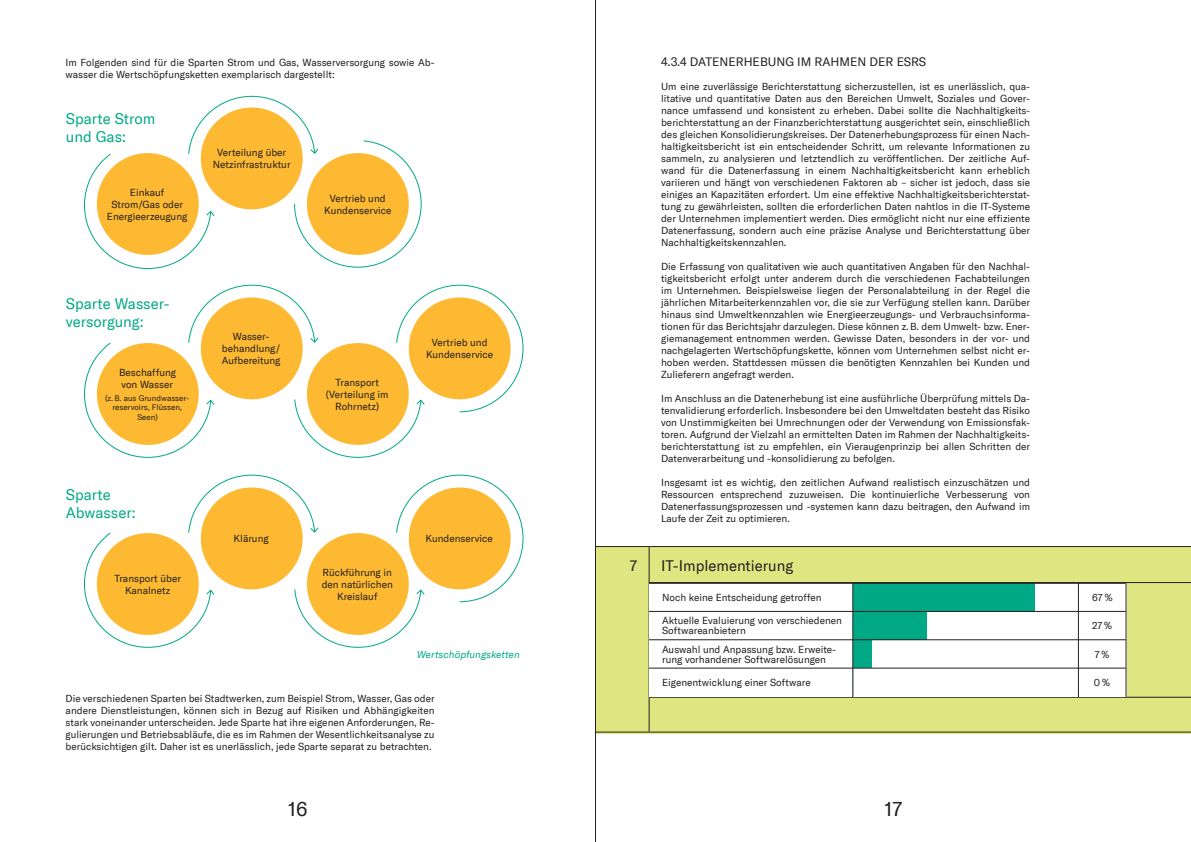
<style>
.page{position:relative;width:1191px;height:842px;background:#fff}
.page>*{position:absolute;margin:0;border:0;box-sizing:border-box;transform-origin:0 0}
.t1{font:20px "GT America";color:#231f20}
.t2{font:15px/18px "GT America";color:#00a985}
.t3{font:15px "GT America";color:#231f20}
.t4{font:12px "GT America";color:#231f20}
.t5{font:10px/12px "GT America";color:#231f20;text-align:center}
.t6{font:italic 10px "GT America";color:#00a985}
.t7{font:8px/9.6px "GT America";color:#231f20;text-align:center}
</style>
<div class="page">
<div style="left:596px;top:546px;width:595px;height:187px;background:#dfe681"></div>
<hr style="left:648px;top:547px;width:1px;height:35px;background:#231f20">
<hr style="left:648px;top:582px;width:543px;height:1px;background:#231f20">
<hr style="left:648px;top:583px;width:1px;height:114px;background:#231f20">
<hr style="left:648px;top:698px;width:1px;height:34px;background:#231f20">
<hr style="left:596px;top:732px;width:53px;height:1px;background:#231f20">
<hr style="left:596px;top:546px;width:53px;height:1px;background:#231f20">
<hr style="left:649px;top:546px;width:542px;height:1px;background:#231f20">
<hr style="left:648px;top:697px;width:543px;height:1px;background:#231f20">
<hr style="left:649px;top:732px;width:542px;height:1px;background:#231f20">
<div style="left:649px;top:583px;width:477px;height:114px;background:#fff"></div>
<div style="left:853px;top:583px;width:181px;height:28px;background:#00a985"></div>
<div style="left:853px;top:611px;width:73px;height:28px;background:#00a985"></div>
<div style="left:853px;top:639px;width:19px;height:29px;background:#00a985"></div>
<hr style="left:649px;top:611px;width:476px;height:1px;background:#231f20">
<hr style="left:649px;top:639px;width:476px;height:1px;background:#231f20">
<hr style="left:649px;top:668px;width:476px;height:1px;background:#231f20">
<hr style="left:852px;top:583px;width:1px;height:114px;background:#231f20">
<hr style="left:1078px;top:583px;width:1px;height:114px;background:#231f20">
<hr style="left:1125px;top:583px;width:1px;height:114px;background:#231f20">
<hr style="left:649px;top:583px;width:476px;height:1px;background:#231f20">
<svg style="left:84px;top:95px;width:338px;height:174px"></svg>
<svg style="left:84px;top:474px;width:440px;height:174px"></svg>
<svg style="left:84px;top:284px;width:440px;height:174px"></svg>
<hr style="left:595px;top:0;width:1px;height:842px;background:#231f20">
<p class="t5" style="left:66px;top:56px;width:370px;text-align:left">Im Folgenden sind für die Sparten Strom und Gas, Wasserversorgung sowie Ab&shy;wasser die Wertschöpfungsketten exemplarisch dargestellt:</p>
<h2 class="t2" style="left:66px;top:110px;width:91px">Sparte Strom und Gas:</h2>
<p class="t5" style="left:107px;top:186px;width:82px">Einkauf<br>Strom/Gas oder<br>Energieerzeugung</p>
<p class="t5" style="left:213px;top:147px;width:79px">Verteilung über<br>Netzinfrastruktur</p>
<p class="t5" style="left:324px;top:192px;width:69px">Vertrieb und<br>Kundenservice</p>
<h2 class="t2" style="left:66px;top:295px;width:105px">Sparte Wasser&shy;versorgung:</h2>
<p class="t5" style="left:119px;top:367px;width:59px;text-align:left">Beschaffung von Wasser</p>
<p class="t7" style="left:105px;top:393px;width:85px">(z. B. aus Grundwasser&shy;reservoirs, Flüssen,<br>Seen)</p>
<h2 class="t2" style="left:66px;top:485px;width:71px">Sparte<br>Abwasser:</h2>
<p class="t5" style="left:114px;top:572px;width:68px">Transport über<br>Kanalnetz</p>
<p class="t5" style="left:222px;top:331px;width:60px">Wasser&shy;behandlung/<br>Aufbereitung</p>
<p class="t5" style="left:426px;top:337px;width:69px">Vertrieb und<br>Kundenservice</p>
<p class="t5" style="left:326px;top:376px;width:64px">Transport (Verteilung im<br>Rohrnetz)</p>
<p class="t5" style="left:233px;top:533px;width:37px">Klärung</p>
<p class="t5" style="left:425px;top:533px;width:69px">Kundenservice</p>
<p class="t5" style="left:322px;top:566px;width:73px">Rückführung in den natürlichen<br>Kreislauf</p>
<p class="t6" style="left:417px;top:648px;width:104px">Wertschöpfungsketten</p>
<p class="t5" style="left:66px;top:692px;width:370px;text-align:justify">Die verschiedenen Sparten bei Stadtwerken, zum Beispiel Strom, Wasser, Gas oder andere Dienstleistungen, können sich in Bezug auf Risiken und Abhängigkeiten stark voneinander unterscheiden. Jede Sparte hat ihre eigenen Anforderungen, Re&shy;gulierungen und Betriebsabläufe, die es im Rahmen der Wesentlichkeitsanalyse zu berücksichtigen gilt. Daher ist es unerlässlich, jede Sparte separat zu betrachten.</p>
<p class="t4" style="left:661px;top:55px;width:266px">4.3.4 DATENERHEBUNG IM RAHMEN DER ESRS</p>
<p class="t5" style="left:661px;top:80px;width:370px;text-align:justify">Um eine zuverlässige Berichterstattung sicherzustellen, ist es unerlässlich, qua&shy;litative und quantitative Daten aus den Bereichen Umwelt, Soziales und Gover&shy;nance umfassend und konsistent zu erheben. Dabei sollte die Nachhaltigkeits&shy;berichterstattung an der Finanzberichterstattung ausgerichtet sein, einschließlich des gleichen Konsolidierungskreises. Der Datenerhebungsprozess für einen Nach&shy;haltigkeitsbericht ist ein entscheidender Schritt, um relevante Informationen zu sammeln, zu analysieren und letztendlich zu veröffentlichen. Der zeitliche Auf&shy;wand für die Datenerfassung in einem Nachhaltigkeitsbericht kann erheblich variieren und hängt von verschiedenen Faktoren ab – sicher ist jedoch, dass sie einiges an Kapazitäten erfordert. Um eine effektive Nachhaltigkeitsberichterstat&shy;tung zu gewährleisten, sollten die erforderlichen Daten nahtlos in die IT-Systeme der Unternehmen implementiert werden. Dies ermöglicht nicht nur eine effiziente Datenerfassung, sondern auch eine präzise Analyse und Berichterstattung über Nachhaltigkeitskennzahlen.</p>
<p class="t5" style="left:661px;top:260px;width:370px;text-align:justify">Die Erfassung von qualitativen wie auch quantitativen Angaben für den Nachhal&shy;tigkeitsbericht erfolgt unter anderem durch die verschiedenen Fachabteilungen im Unternehmen. Beispielsweise liegen der Personalabteilung in der Regel die jährlichen Mitarbeiterkennzahlen vor, die sie zur Verfügung stellen kann. Darüber hinaus sind Umweltkennzahlen wie Energieerzeugungs- und Verbrauchsinforma&shy;tionen für das Berichtsjahr darzulegen. Diese können z. B. dem Umwelt- bzw. Ener&shy;giemanagement entnommen werden. Gewisse Daten, besonders in der vor- und nachgelagerten Wertschöpfungskette, können vom Unternehmen selbst nicht er&shy;hoben werden. Stattdessen müssen die benötigten Kennzahlen bei Kunden und Zulieferern angefragt werden.</p>
<p class="t5" style="left:661px;top:392px;width:370px;text-align:justify">Im Anschluss an die Datenerhebung ist eine ausführliche Überprüfung mittels Da&shy;tenvalidierung erforderlich. Insbesondere bei den Umweltdaten besteht das Risiko von Unstimmigkeiten bei Umrechnungen oder der Verwendung von Emissionsfak&shy;toren. Aufgrund der Vielzahl an ermittelten Daten im Rahmen der Nachhaltigkeits&shy;berichterstattung ist zu empfehlen, ein Vieraugenprinzip bei allen Schritten der Datenverarbeitung und -konsolidierung zu befolgen.</p>
<p class="t5" style="left:661px;top:476px;width:370px;text-align:justify">Insgesamt ist es wichtig, den zeitlichen Aufwand realistisch einzuschätzen und Ressourcen entsprechend zuzuweisen. Die kontinuierliche Verbesserung von Datenerfassungsprozessen und -systemen kann dazu beitragen, den Aufwand im Laufe der Zeit zu optimieren.</p>
<h2 class="t3" style="left:630px;top:556px;width:9px">7</h2>
<h2 class="t3" style="left:661px;top:556px;width:134px">IT-Implementierung</h2>
<p class="t5" style="left:662px;top:591px;width:161px">Noch keine Entscheidung getroffen</p>
<p class="t5" style="left:662px;top:616px;width:181px;line-height:10px;text-align:left">Aktuelle Evaluierung von verschiedenen<br>Softwareanbietern</p>
<p class="t5" style="left:662px;top:644px;width:175px;line-height:10px;text-align:left">Auswahl und Anpassung bzw. Erweite&shy;rung vorhandener Softwarelösungen</p>
<p class="t5" style="left:662px;top:676px;width:150px">Eigenentwicklung einer Software</p>
<h1 class="t1" style="left:288px;top:797px;width:21px">16</h1>
<h1 class="t1" style="left:884px;top:797px;width:19px">17</h1>
<p class="t5" style="left:1092px;top:591px;width:22px">67 %</p>
<p class="t5" style="left:1092px;top:620px;width:21px">27 %</p>
<p class="t5" style="left:1094px;top:648px;width:16px">7 %</p>
<p class="t5" style="left:1094px;top:676px;width:18px">0 %</p>
</div>
